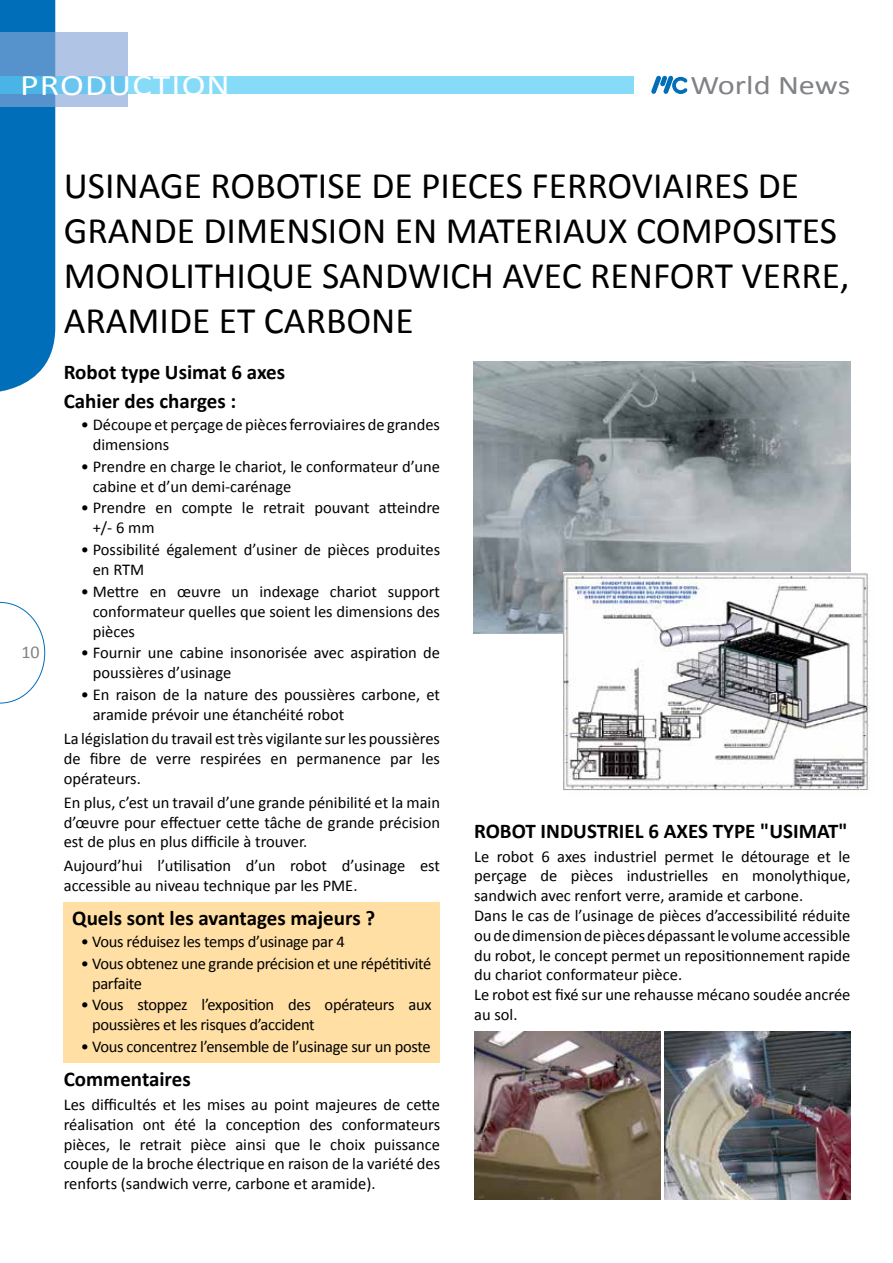
<style>
.page{position:relative;width:893px;height:1263px;background:#fff}
.page>*{position:absolute;margin:0;border:0;box-sizing:border-box;transform-origin:0 0}
.t1{font:37.5px/45px "Calibri";color:#000}
.t2{font:30px "Calibri";letter-spacing:.03em;color:#fff;scale:1.2 1}
.t3{font:27px "Calibri";color:#808285;scale:1.2 1}
.t4{font:700 21px/29.4px "Calibri";color:#000}
.t5{font:18px "Calibri";color:#808285}
.t6{font:16.5px/19.8px "Calibri";color:#000}
.t7{font:16.5px/19.8px "Calibri";letter-spacing:-.02em;color:#000}
</style>
<div class="page">
<svg style="left:0;top:602px;width:45px;height:101px"></svg>
<svg style="left:651px;top:76px;width:36px;height:18px"></svg>
<div style="left:0;top:0;width:55px;height:392px;background:#006eb8"></div>
<svg style="left:0;top:32px;width:128px;height:74px;background:#88afda"></svg>
<svg style="left:0;top:77px;width:634px;height:17px;background:#7dd5f5"></svg>
<div style="left:64px;top:902px;width:376px;height:161px;background:#ffdfa4"></div>
<img style="left:474px;top:362px;width:376px;height:271px">
<img style="left:563px;top:573px;width:307px;height:218px">
<img style="left:474px;top:1032px;width:186px;height:167px">
<img style="left:664px;top:1032px;width:186px;height:167px">
<h2 class="t2" style="left:20px;top:66px;width:176px">PRODUCTION</h2>
<h3 class="t3" style="left:690px;top:68px;width:135px">World News</h3>
<p class="t5" style="left:21px;top:641px;width:20px">10</p>
<h1 class="t1" style="left:64px;top:163px;width:787px">USINAGE ROBOTISE DE PIECES FERROVIAIRES DE GRANDE DIMENSION EN MATERIAUX COMPOSITES MONOLITHIQUE SANDWICH AVEC RENFORT VERRE, ARAMIDE ET CARBONE</h1>
<p class="t4" style="left:64px;top:357px;width:223px">Robot type Usimat 6 axes<br>Cahier des charges :</p>
<p class="t6" style="left:93px;top:415px;width:349px;text-indent:-12px">• Découpe et perçage de pièces ferroviaires de grandes dimensions</p>
<p class="t6" style="left:93px;top:456px;width:349px;text-indent:-12px">• Prendre en charge le chariot, le conformateur d’une cabine et d’un demi-carénage</p>
<p class="t6" style="left:93px;top:498px;width:349px;text-indent:-12px">• Prendre en compte le retrait pouvant atteindre +/- 6 mm</p>
<p class="t6" style="left:93px;top:540px;width:349px;text-indent:-12px">• Possibilité également d’usiner de pièces produites en RTM</p>
<p class="t6" style="left:93px;top:582px;width:349px;text-align:justify;text-indent:-12px">• Mettre en œuvre un indexage chariot support conformateur quelles que soient les dimensions des pièces</p>
<p class="t6" style="left:93px;top:643px;width:349px;text-indent:-12px">• Fournir une cabine insonorisée avec aspiration de poussières d’usinage</p>
<p class="t6" style="left:93px;top:685px;width:349px;text-indent:-12px">• En raison de la nature des poussières carbone, et aramide prévoir une étanchéité robot</p>
<p class="t6" style="left:64px;top:729px;width:378px;text-align:justify">La législation du travail est très vigilante sur les poussières de fibre de verre respirées en permanence par les opérateurs.</p>
<p class="t6" style="left:64px;top:792px;width:378px;text-align:justify">En plus, c’est un travail d’une grande pénibilité et la main d’œuvre pour effectuer cette tâche de grande précision est de plus en plus difficile à trouver.</p>
<p class="t6" style="left:64px;top:856px;width:378px">Aujourd’hui l’utilisation d’un robot d’usinage est accessible au niveau technique par les PME.</p>
<p class="t4" style="left:72px;top:903px;width:304px">Quels sont les avantages majeurs ?</p>
<p class="t7" style="left:81px;top:931px;width:266px">• Vous réduisez les temps d’usinage par 4</p>
<p class="t7" style="left:92px;top:953px;width:341px;text-indent:-11px">• Vous obtenez une grande précision et une répétitivité parfaite</p>
<p class="t7" style="left:92px;top:995px;width:341px;text-indent:-11px">• Vous stoppez l’exposition des opérateurs aux poussières et les risques d’accident</p>
<p class="t7" style="left:81px;top:1037px;width:351px">• Vous concentrez l’ensemble de l’usinage sur un poste</p>
<p class="t4" style="left:64px;top:1064px;width:128px">Commentaires</p>
<p class="t6" style="left:64px;top:1095px;width:378px;text-align:justify">Les difficultés et les mises au point majeures de cette réalisation ont été la conception des conformateurs pièces, le retrait pièce ainsi que le choix puissance couple de la broche électrique en raison de la variété des renforts (sandwich verre, carbone et aramide).</p>
<p class="t4" style="left:474px;top:816px;width:375px">ROBOT INDUSTRIEL 6 AXES TYPE "USIMAT"</p>
<p class="t6" style="left:474px;top:846px;width:378px">Le robot 6 axes industriel permet le détourage et le perçage de pièces industrielles en monolythique, sandwich avec renfort verre, aramide et carbone.<br>Dans le cas de l’usinage de pièces d’accessibilité réduite ou de dimension de pièces dépassant le volume accessible du robot, le concept permet un repositionnement rapide du chariot conformateur pièce.<br>Le robot est fixé sur une rehausse mécano soudée ancrée au sol.</p>
</div>
